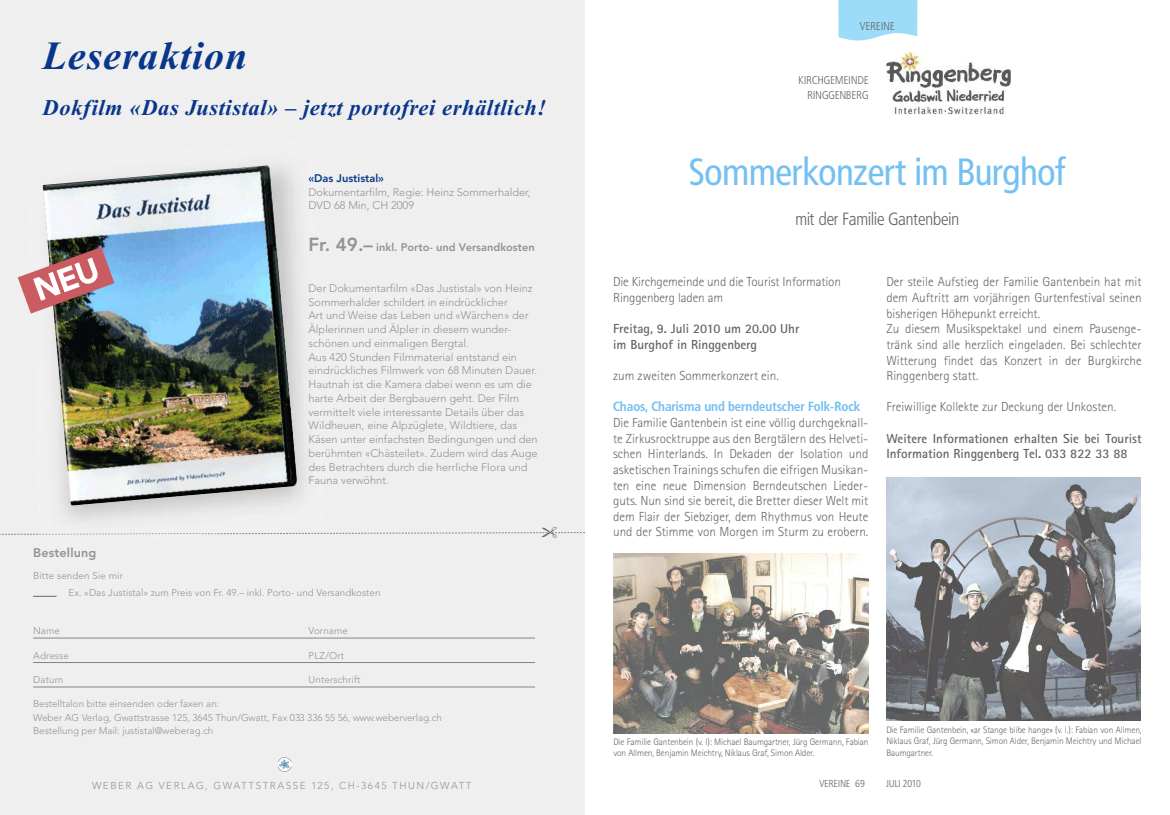
<style>
.page{position:relative;width:1170px;height:815px;background:#fff}
.page>*{position:absolute;margin:0;border:0;box-sizing:border-box;transform-origin:0 0}
.t1{font:italic 700 40px "Times New Roman";letter-spacing:.025em;color:#08368a}
.t2{font:37.5px "Frutiger Condensed BQ";color:#75c0f2}
.t3{font:italic 700 22.5px "Times New Roman";letter-spacing:.025em;color:#08368a}
.t4{font:300 17.5px "Frutiger Condensed BQ";color:#646565}
.t5{font:300 13.12px/15.6px "Rotis Sans Serif";color:#646565}
.t6{font:700 13.12px/15.6px "Rotis Sans Serif";color:#646565}
.t7{font:700 13.12px "Frutiger Condensed BQ";color:#75c0f2}
.t8{font:800 12.5px "Avenir";letter-spacing:.015em;color:#929393}
.t9{font:300 11.25px/15px "Frutiger Condensed BQ";letter-spacing:.03em;color:#646565;text-align:right}
.t10{font:300 11px/13.8px "Avenir";color:#929393}
.t11{font:800 11px "Avenir";color:#929393}
.t12{font:800 11px "Avenir";color:#08368a}
.t13{font:300 10px "Avenir";letter-spacing:.15em;color:#929393}
.t14{font:300 10px "Frutiger Condensed BQ";letter-spacing:.03em;color:#646565}
.t15{font:300 10px "Frutiger Condensed BQ";color:#646565}
.t16{font:300 9.75px/13.8px "Avenir";color:#929393}
.t17{font:300 9.38px/11.2px "Rotis Sans Serif";letter-spacing:-.01em;color:#646565}
.s1{font-size:18.75px}
</style>
<div class="page">
<svg style="left:838px;top:0;width:79px;height:41px;background:#a6dff8"></svg>
<img style="left:885px;top:52px;width:126px;height:63px">
<img style="left:613px;top:553px;width:255px;height:180px">
<img style="left:886px;top:477px;width:254px;height:243px">
<div style="left:0;top:0;width:585px;height:815px;background:#efeff0"></div>
<svg style="left:277px;top:757px;width:14px;height:15px"></svg>
<hr style="left:33px;top:638px;width:502px;height:1px;background:#838484">
<hr style="left:33px;top:662px;width:502px;height:1px;background:#838484">
<hr style="left:33px;top:687px;width:502px;height:1px;background:#838484">
<svg style="left:33px;top:596px;width:24px;height:1px"></svg>
<img style="left:28px;top:140px;width:296px;height:409px">
<img style="left:43px;top:165px;width:254px;height:341px">
<svg style="left:0;top:527px;width:585px;height:11px"></svg>
<img style="left:18px;top:247px;width:96px;height:67px">
<h1 class="t1" style="left:43px;top:43px;width:206px">Leseraktion</h1>
<h3 class="t3" style="left:43px;top:100px;width:505px">Dokfilm «Das Justistal» – jetzt portofrei erhältlich!</h3>
<p class="t12" style="left:308px;top:174px;width:77px">«Das Justistal»</p>
<p class="t10" style="left:308px;top:186px;width:224px">Dokumentarfilm, Regie: Heinz Sommerhalder,<br>DVD 68 Min, CH 2009</p>
<p class="t11" style="left:308px;top:242px;width:228px"><span class="s1">Fr. 49.–</span> inkl. Porto- und Versandkosten</p>
<p class="t10" style="left:308px;top:282px;width:231px">Der Dokumentarfilm «Das Justistal» von Heinz Sommerhalder schildert in eindrücklicher<br>Art und Weise das Leben und «Wärchen» der Älplerinnen und Älpler in diesem wunder&shy;schönen und einmaligen Bergtal.<br>Aus 420 Stunden Filmmaterial entstand ein eindrückliches Filmwerk von 68 Minuten Dauer.<br>Hautnah ist die Kamera dabei wenn es um die harte Arbeit der Bergbauern geht. Der Film vermittelt viele interessante Details über das Wildheuen, eine Alpzüglete, Wildtiere, das Käsen unter einfachsten Bedingungen und den berühmten «Chästeilet». Zudem wird das Auge des Betrachters durch die herrliche Flora und Fauna verwöhnt.</p>
<p class="t8" style="left:33px;top:548px;width:65px">Bestellung</p>
<p class="t16" style="left:68px;top:567px;width:313px;line-height:17.6px;text-indent:-35px">Bitte senden Sie mir<br>Ex. «Das Justistal» zum Preis von Fr. 49.– inkl. Porto- und Versandkosten</p>
<p class="t16" style="left:33px;top:625px;width:28px">Name</p>
<p class="t16" style="left:308px;top:625px;width:41px">Vorname</p>
<p class="t16" style="left:33px;top:649px;width:37px">Adresse</p>
<p class="t16" style="left:308px;top:649px;width:37px">PLZ/Ort</p>
<p class="t16" style="left:33px;top:674px;width:31px">Datum</p>
<p class="t16" style="left:308px;top:674px;width:53px">Unterschrift</p>
<p class="t16" style="left:33px;top:697px;width:410px">Bestelltalon bitte einsenden oder faxen an:<br>Weber AG Verlag, Gwattstrasse 125, 3645 Thun/Gwatt, Fax 033 336 55 56, www.weberverlag.ch<br>Bestellung per Mail: justistal@weberag.ch</p>
<p class="t13" style="left:92px;top:781px;width:381px">WEBER AG VERLAG, GWATTSTRASSE 125, CH-3645 THUN/GWATT</p>
<p class="t9" style="left:859px;top:19px;width:36px">VEREINE</p>
<p class="t9" style="left:798px;top:73px;width:71px">KIRCHGEMEINDE<br>RINGGENBERG</p>
<h2 class="t2" style="left:688px;top:150px;width:378px">Sommerkonzert im Burghof</h2>
<h3 class="t4" style="left:795px;top:209px;width:165px">mit der Familie Gantenbein</h3>
<p class="t5" style="left:613px;top:275px;width:229px">Die Kirchgemeinde und die Tourist Information<br>Ringgenberg laden am</p>
<p class="t6" style="left:613px;top:322px;width:188px">Freitag, 9. Juli 2010 um 20.00 Uhr im Burghof in Ringgenberg</p>
<p class="t5" style="left:613px;top:369px;width:167px">zum zweiten Sommerkonzert ein.</p>
<p class="t7" style="left:613px;top:399px;width:248px">Chaos, Charisma und berndeutscher Folk-Rock</p>
<p class="t5" style="left:613px;top:416px;width:257px;text-align:justify">Die Familie Gantenbein ist eine völlig durchgeknall&shy;te Zirkusrocktruppe aus den Bergtälern des Helveti&shy;schen Hinterlands. In Dekaden der Isolation und asketischen Trainings schufen die eifrigen Musikan&shy;ten eine neue Dimension Berndeutschen Lieder&shy;guts. Nun sind sie bereit, die Bretter dieser Welt mit dem Flair der Siebziger, dem Rhythmus von Heute und der Stimme von Morgen im Sturm zu erobern.</p>
<p class="t5" style="left:886px;top:275px;width:257px">Der steile Aufstieg der Familie Gantenbein hat mit dem Auftritt am vorjährigen Gurtenfestival seinen bisherigen Höhepunkt erreicht.<br>Zu diesem Musikspektakel und einem Pausenge&shy;tränk sind alle herzlich eingeladen. Bei schlechter Witterung findet das Konzert in der Burgkirche Ringgenberg statt.</p>
<p class="t5" style="left:886px;top:400px;width:231px">Freiwillige Kollekte zur Deckung der Unkosten.</p>
<p class="t6" style="left:886px;top:432px;width:257px">Weitere Informationen erhalten Sie bei Tourist<br>Information Ringgenberg Tel. 033 822 33 88</p>
<p class="t17" style="left:613px;top:737px;width:257px">Die Familie Gantenbein (v. l): Michael Baumgartner, Jürg Germann, Fabian von Allmen, Benjamin Meichtry, Niklaus Graf, Simon Alder.</p>
<p class="t17" style="left:886px;top:725px;width:257px;text-align:justify">Die Familie Gantenbein, «ar Stange blibe hange» (v. l.): Fabian von Allmen, Niklaus Graf, Jürg Germann, Simon Alder, Benjamin Meichtry und Michael Baumgartner.</p>
<p class="t14" style="left:819px;top:778px;width:47px">VEREINE 69</p>
<p class="t15" style="left:886px;top:778px;width:36px">JULI 2010</p>
</div>
